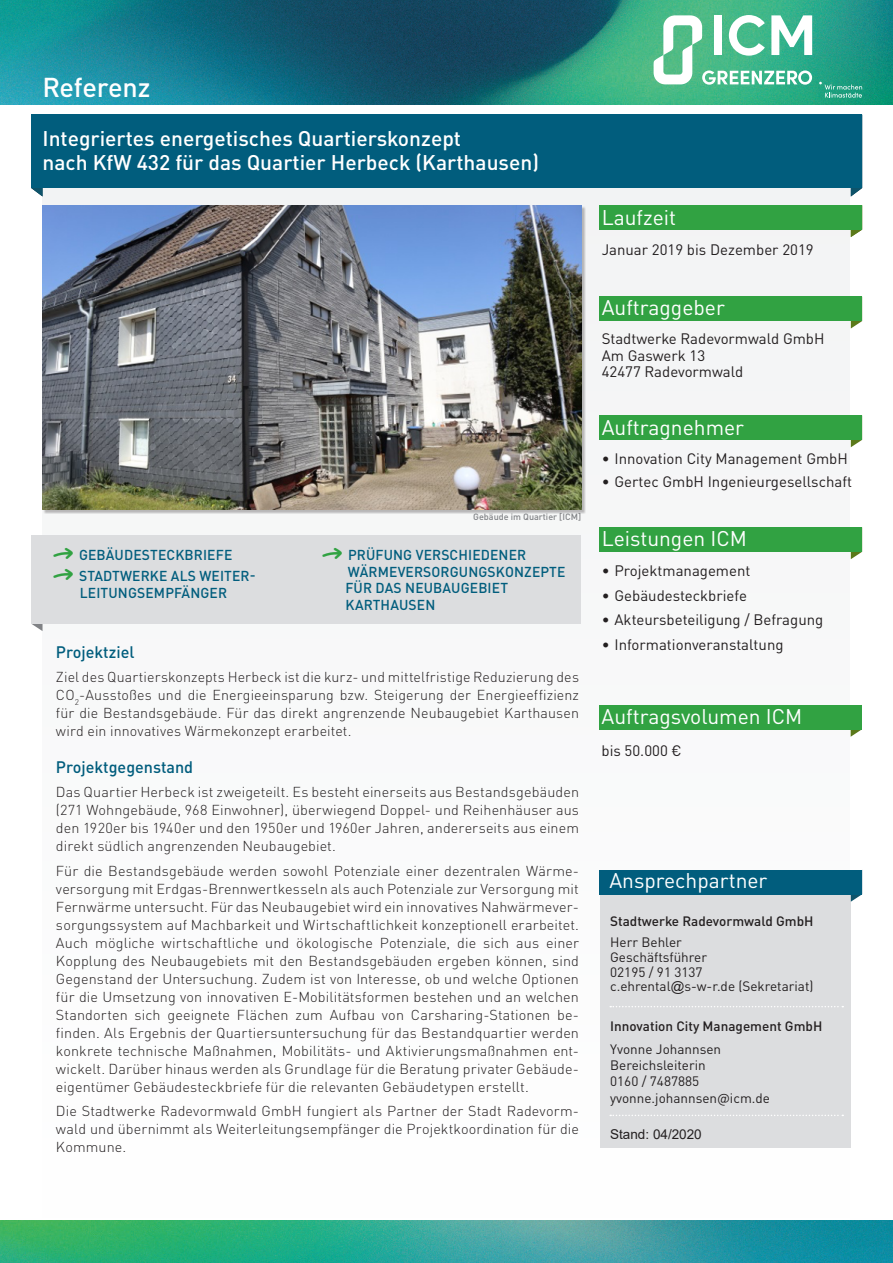
<style>
.page{position:relative;width:893px;height:1263px;background:#fff}
.page>*{position:absolute;margin:0;border:0;box-sizing:border-box;transform-origin:0 0}
.t1{font:500 27px "DINOT";color:#fff}
.t2{font:500 21px/23.1px "DINOT";color:#fff}
.t3{font:21px "DINOT";color:#fff}
.Zwischenüberschrift{font:500 16.5px "DINOT";color:#015d7d}
.t4{font:15px "DINOT";color:#231f20}
.Copy_standard{font:300 14.25px/18px "DINOT";letter-spacing:.005em;color:#231f20;text-align:justify}
.t5{font:500 14.25px/16.5px "DINOT";letter-spacing:.01em;color:#015d7d;text-align:center}
.t6{font:13.5px "DINOT";color:#231f20}
.t7{font:500 13.5px "DINOT";color:#231f20}
.t8{font:13.5px "Arial";color:#231f20}
.t9{font:500 9px "DINOT";color:#808285}
.s1{font-family:"PW New Arrows";font-weight:400;font-size:24px;color:#31a242}
.s2{font-family:"Arial"}
</style>
<div class="page">
<div style="left:43px;top:157px;width:807px;height:1063px;background:#fafafa"></div>
<img style="left:0;top:0;width:187px;height:104px">
<img style="left:187px;top:0;width:662px;height:104px">
<img style="left:849px;top:0;width:44px;height:104px">
<img style="left:0;top:1220px;width:893px;height:43px">
<svg style="left:654px;top:15px;width:158px;height:70px"></svg>
<svg style="left:819px;top:82px;width:43px;height:16px"></svg>
<svg style="left:32px;top:624px;width:11px;height:7px"></svg>
<div style="left:31px;top:535px;width:550px;height:89px;background:#dcdddf"></div>
<svg style="left:851px;top:230px;width:11px;height:7px"></svg>
<div style="left:600px;top:205px;width:262px;height:25px;background:#31a242"></div>
<svg style="left:851px;top:321px;width:11px;height:7px"></svg>
<div style="left:600px;top:297px;width:262px;height:24px;background:#31a242"></div>
<svg style="left:851px;top:440px;width:11px;height:7px"></svg>
<div style="left:600px;top:415px;width:262px;height:25px;background:#31a242"></div>
<svg style="left:851px;top:552px;width:11px;height:7px"></svg>
<div style="left:600px;top:527px;width:262px;height:25px;background:#31a242"></div>
<svg style="left:851px;top:729px;width:11px;height:8px"></svg>
<div style="left:599px;top:705px;width:263px;height:24px;background:#31a242"></div>
<div style="left:600px;top:879px;width:250px;height:268px;background:#dcdddf"></div>
<div style="left:44px;top:206px;width:542px;height:308px;background:#231f20;opacity:.3"></div>
<img style="left:43px;top:205px;width:538px;height:304px">
<svg style="left:851px;top:188px;width:11px;height:8px"></svg>
<svg style="left:31px;top:188px;width:12px;height:8px"></svg>
<div style="left:31px;top:115px;width:831px;height:73px;background:#015d7d"></div>
<svg style="left:610px;top:1006px;width:233px;height:1px"></svg>
<svg style="left:610px;top:1115px;width:233px;height:1px"></svg>
<svg style="left:851px;top:894px;width:11px;height:8px"></svg>
<div style="left:600px;top:870px;width:262px;height:24px;background:#015d7d"></div>
<p class="t1" style="left:43px;top:70px;width:110px">Referenz</p>
<p class="t2" style="left:43px;top:127px;width:498px">Integriertes energetisches Quartierskonzept<br>nach KfW 432 für das Quartier Herbeck (Karthausen)</p>
<p class="t5" style="left:56px;top:547px;width:178px"><span class="s1">q</span> GEBÄUDESTECKBRIEFE</p>
<p class="t5" style="left:56px;top:567px;width:201px"><span class="s1">q</span> STADTWERKE ALS WEITER-<br>LEITUNGSEMPFÄNGER</p>
<p class="t9" style="left:473px;top:511px;width:109px">Gebäude im Quartier [ICM]</p>
<p class="t5" style="left:345px;top:547px;width:222px;text-align:left;text-indent:-20px"><span class="s1">q</span> PRÜFUNG VERSCHIEDENER<br>WÄRMEVERSORGUNGSKONZEPTE<br>FÜR DAS NEUBAUGEBIET<br>KARTHAUSEN</p>
<p class="Zwischenüberschrift" style="left:56px;top:641px;width:80px">Projektziel</p>
<p class="Copy_standard" style="left:56px;top:668px;width:525px">Ziel des Quartierskonzepts Herbeck ist die kurz- und mittelfristige Reduzierung des CO<sub>2</sub>-Ausstoßes und die Energieeinsparung bzw. Steigerung der Energieeffizienz für die Bestandsgebäude. Für das direkt angrenzende Neubaugebiet Karthausen wird ein innovatives Wärmekonzept erarbeitet.</p>
<p class="Zwischenüberschrift" style="left:56px;top:756px;width:139px">Projektgegenstand</p>
<p class="Copy_standard" style="left:56px;top:783px;width:525px">Das Quartier Herbeck ist zweigeteilt. Es besteht einerseits aus Bestandsgebäuden (271 Wohngebäude, 968 Einwohner), überwiegend Doppel- und Reihenhäuser aus den 1920er bis 1940er und den 1950er und 1960er Jahren, andererseits aus einem direkt südlich angrenzenden Neubaugebiet.</p>
<p class="Copy_standard" style="left:56px;top:861px;width:524px">Für die Bestandsgebäude werden sowohl Potenziale einer dezentralen Wärme&shy;versorgung mit Erdgas-Brennwertkesseln als auch Potenziale zur Versorgung mit Fernwärme untersucht. Für das Neubaugebiet wird ein innovatives Nahwärmever&shy;sorgungssystem auf Machbarkeit und Wirtschaftlichkeit konzeptionell erarbeitet.<br>Auch mögliche wirtschaftliche und ökologische Potenziale, die sich aus einer Kopplung des Neubaugebiets mit den Bestandsgebäuden ergeben können, sind Gegenstand der Untersuchung. Zudem ist von Interesse, ob und welche Optionen für die Umsetzung von innovativen E-Mobilitätsformen bestehen und an welchen Standorten sich geeignete Flächen zum Aufbau von Carsharing-Stationen be&shy;finden. Als Ergebnis der Quartiersuntersuchung für das Bestandquartier werden konkrete technische Maßnahmen, Mobilitäts- und Aktivierungsmaßnahmen ent&shy;wickelt. Darüber hinaus werden als Grundlage für die Beratung privater Gebäude&shy;eigentümer Gebäudesteckbriefe für die relevanten Gebäudetypen erstellt.</p>
<p class="Copy_standard" style="left:56px;top:1102px;width:525px">Die Stadtwerke Radevormwald GmbH fungiert als Partner der Stadt Radevorm&shy;wald und übernimmt als Weiterleitungsempfänger die Projektkoordination für die Kommune.</p>
<p class="t3" style="left:602px;top:205px;width:76px">Laufzeit</p>
<p class="t4" style="left:602px;top:240px;width:213px">Januar 2019 bis Dezember 2019</p>
<p class="t3" style="left:602px;top:294px;width:125px">Auftraggeber</p>
<p class="t4" style="left:602px;top:330px;width:224px">Stadtwerke Radevormwald GmbH</p>
<p class="t4" style="left:602px;top:346px;width:105px">Am Gaswerk 13</p>
<p class="t4" style="left:602px;top:363px;width:143px">42477 Radevormwald</p>
<p class="t3" style="left:602px;top:414px;width:144px">Auftragnehmer</p>
<p class="t4" style="left:602px;top:449px;width:248px">• Innovation City Management GmbH</p>
<p class="t4" style="left:602px;top:472px;width:252px">• Gertec GmbH Ingenieurgesellschaft</p>
<p class="t3" style="left:602px;top:525px;width:147px">Leistungen ICM</p>
<p class="t4" style="left:602px;top:562px;width:150px">• Projektmanagement</p>
<p class="t4" style="left:602px;top:586px;width:147px">• Gebäudesteckbriefe</p>
<p class="t4" style="left:602px;top:610px;width:223px">• Akteursbeteiligung / Befragung</p>
<p class="t4" style="left:602px;top:635px;width:183px">• Informationveranstaltung</p>
<p class="t3" style="left:601px;top:703px;width:202px">Auftragsvolumen ICM</p>
<p class="t4" style="left:601px;top:741px;width:82px">bis 50.000 €</p>
<p class="t3" style="left:609px;top:868px;width:160px">Ansprechpartner</p>
<p class="t7" style="left:610px;top:912px;width:205px">Stadtwerke Radevormwald GmbH</p>
<p class="t6" style="left:610px;top:933px;width:73px">Herr Behler</p>
<p class="t6" style="left:610px;top:948px;width:98px">Geschäftsführer</p>
<p class="t6" style="left:610px;top:963px;width:94px">02195 / 91 3137</p>
<p class="t6" style="left:610px;top:978px;width:205px">c.ehrental<span class="s2">@</span>s-w-r.de (Sekretariat)</p>
<p class="t7" style="left:610px;top:1018px;width:214px">Innovation City Management GmbH</p>
<p class="t6" style="left:610px;top:1041px;width:112px">Yvonne Johannsen</p>
<p class="t6" style="left:610px;top:1057px;width:97px">Bereichsleiterin</p>
<p class="t6" style="left:610px;top:1073px;width:91px">0160 / 7487885</p>
<p class="t6" style="left:610px;top:1089px;width:161px">yvonne.johannsen@icm.de</p>
<p class="t8" style="left:610px;top:1125px;width:93px">Stand: 04/2020</p>
</div>
